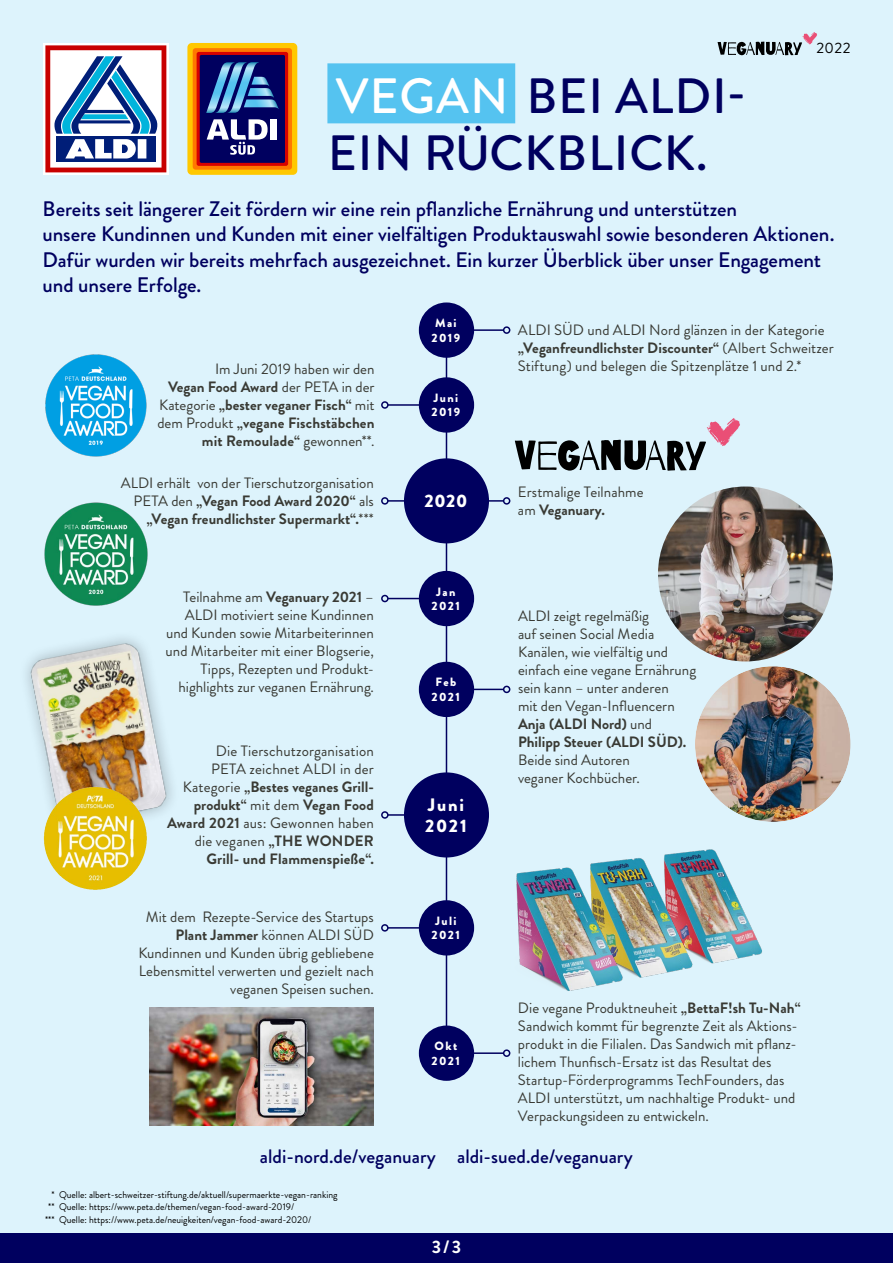
<style>
.page{position:relative;width:893px;height:1263px;background:#fff}
.page>*{position:absolute;margin:0;border:0;box-sizing:border-box;transform-origin:0 0}
.t1{font:500 49.5px/57px "Brandon Grotesque";letter-spacing:.02em;color:#00005f}
.t2{font:500 21px/25.5px "Brandon Grotesque";letter-spacing:-.005em;color:#00005f}
.t3{font:500 19.5px "Brandon Grotesque";color:#00005f}
.t4{font:900 18px/21px "Brandon Grotesque";letter-spacing:.1em;color:#fff}
.t5{font:700 18px "Brandon Grotesque";color:#fff}
.t6{font:15px/18px "Brandon Grotesque";color:#393a34}
.t7{font:700 15px/18px "Brandon Grotesque";color:#393a34;text-align:right}
.t8{font:15px "Brandon Grotesque";color:#000}
.t9{font:900 12px/14.4px "Brandon Grotesque";letter-spacing:.12em;color:#fff}
.t10{font:9.75px "Brandon Grotesque";color:#000}
.s1{color:#fff}
.s2{font-weight:400}
.s3{font-weight:700}
</style>
<div class="page">
<div style="left:0;top:0;width:893px;height:1250px;background:#ddf3fc"></div>
<svg style="left:718px;top:32px;width:99px;height:23px"></svg>
<div style="left:0;top:1233px;width:893px;height:30px;background:#00005f"></div>
<hr style="left:388px;top:814px;width:51px;height:2px;background:#00005f">
<div style="left:381px;top:811px;width:8px;height:8px;border:2px solid #00005f;border-radius:50%"></div>
<hr style="left:388px;top:927px;width:56px;height:2px;background:#00005f">
<div style="left:381px;top:924px;width:8px;height:8px;border:2px solid #00005f;border-radius:50%"></div>
<hr style="left:452px;top:689px;width:52px;height:1px;background:#00005f">
<div style="left:503px;top:686px;width:7px;height:7px;border:2px solid #00005f;border-radius:50%"></div>
<hr style="left:452px;top:500px;width:52px;height:2px;background:#00005f">
<div style="left:503px;top:497px;width:7px;height:8px;border:2px solid #00005f;border-radius:50%"></div>
<hr style="left:388px;top:404px;width:63px;height:2px;background:#00005f">
<div style="left:381px;top:401px;width:8px;height:8px;border:2px solid #00005f;border-radius:50%"></div>
<hr style="left:452px;top:329px;width:52px;height:2px;background:#00005f">
<div style="left:503px;top:326px;width:7px;height:8px;border:2px solid #00005f;border-radius:50%"></div>
<hr style="left:446px;top:334px;width:1px;height:732px;background:#00005f">
<hr style="left:388px;top:598px;width:51px;height:1px;background:#00005f">
<div style="left:381px;top:595px;width:8px;height:7px;border:2px solid #00005f;border-radius:50%"></div>
<hr style="left:388px;top:500px;width:51px;height:2px;background:#00005f">
<div style="left:381px;top:497px;width:8px;height:8px;border:2px solid #00005f;border-radius:50%"></div>
<hr style="left:447px;top:1052px;width:57px;height:2px;background:#00005f">
<div style="left:503px;top:1049px;width:7px;height:8px;border:2px solid #00005f;border-radius:50%"></div>
<img style="left:658px;top:486px;width:175px;height:175px;border-radius:87px">
<img style="left:695px;top:666px;width:156px;height:156px;border-radius:78px">
<div style="left:690px;top:662px;width:165px;height:164px;border:4px solid #ddf3fc;border-radius:50%"></div>
<img style="left:26px;top:638px;width:146px;height:199px">
<img style="left:44px;top:787px;width:49px;height:102px">
<div style="left:327px;top:63px;width:188px;height:60px;background:#55c3f0"></div>
<div style="left:187px;top:43px;width:110px;height:132px;background:#ffc800;border-radius:4px"></div>
<div style="left:193px;top:48px;width:99px;height:122px;background:linear-gradient(to right,#f70,#ff7800);border-radius:3px"></div>
<div style="left:197px;top:52px;width:91px;height:114px;background:#d70000;border-radius:2px"></div>
<div style="left:200px;top:55px;width:85px;height:108px;background:#00005f;border-radius:2px"></div>
<div style="left:271px;top:119px;width:6px;height:21px;background:#fff"></div>
<svg style="left:207px;top:119px;width:61px;height:36px"></svg>
<svg style="left:206px;top:62px;width:73px;height:51px"></svg>
<div style="left:43px;top:43px;width:126px;height:132px;background:linear-gradient(to right,#fff,#fff)"></div>
<svg style="left:45px;top:45px;width:121px;height:127px;background:#a19cb6"></svg>
<img style="left:150px;top:1007px;width:224px;height:119px">
<div style="left:419px;top:571px;width:55px;height:55px;background:#00005f;border-radius:50%"></div>
<div style="left:404px;top:772px;width:85px;height:85px;background:#00005f;border-radius:50%"></div>
<div style="left:419px;top:302px;width:55px;height:56px;background:#00005f;border-radius:50%"></div>
<div style="left:419px;top:662px;width:55px;height:55px;background:#00005f;border-radius:50%"></div>
<div style="left:404px;top:458px;width:85px;height:85px;background:#00005f;border-radius:50%"></div>
<div style="left:419px;top:377px;width:55px;height:56px;background:#00005f;border-radius:50%"></div>
<img style="left:710px;top:849px;width:52px;height:115px">
<img style="left:640px;top:849px;width:70px;height:129px">
<img style="left:516px;top:858px;width:124px;height:133px">
<div style="left:419px;top:1025px;width:55px;height:56px;background:#00005f;border-radius:50%"></div>
<div style="left:419px;top:900px;width:55px;height:55px;background:#00005f;border-radius:50%"></div>
<svg style="left:515px;top:418px;width:225px;height:53px"></svg>
<img style="left:44px;top:502px;width:104px;height:104px">
<img style="left:45px;top:354px;width:102px;height:103px">
<p class="t8" style="left:816px;top:38px;width:36px">2022</p>
<h1 class="t1" style="left:328px;top:68px;width:420px"><span class="s1">VEGAN</span> BEI ALDI-<br>EIN RÜCKBLICK.</h1>
<p class="t2" style="left:43px;top:196px;width:793px">Bereits seit längerer Zeit fördern wir eine rein pflanzliche Ernährung und unterstützen<br>unsere Kundinnen und Kunden mit einer vielfältigen Produktauswahl sowie besonderen Aktionen.<br>Dafür wurden wir bereits mehrfach ausgezeichnet. Ein kurzer Überblick über unser Engagement und unsere Erfolge.</p>
<p class="t7" style="left:157px;top:360px;width:219px"><span class="s2">Im Juni 2019 haben wir den<br></span>Vegan Food Award <span class="s2">der PETA in der<br>Kategorie</span> „bester veganer Fisch“ <span class="s2">mit dem Produkt</span> „vegane Fischstäbchen mit Remoulade“ <span class="s2">gewonnen**.</span></p>
<p class="t7" style="left:121px;top:474px;width:255px"><span class="s2">ALDI erhält von der Tierschutzorganisation<br>PETA den</span> „Vegan Food Award 2020“ <span class="s2">als </span>„Vegan freundlichster Supermarkt“.<span class="s2">***</span></p>
<p class="t6" style="left:166px;top:588px;width:210px;text-align:right">Teilnahme am <span class="s3">Veganuary 2021</span> – ALDI motiviert seine Kundinnen und Kunden sowie Mitarbeiterinnen und Mitarbeiter mit einer Blogserie, Tipps, Rezepten und Produkt&shy;highlights zur veganen Ernährung.</p>
<p class="t6" style="left:167px;top:742px;width:208px;text-align:right">Die Tierschutzorganisation<br>PETA zeichnet ALDI in der<br>Kategorie <span class="s3">„Bestes veganes Grill&shy;produkt“</span> mit dem <span class="s3">Vegan Food<br>Award 2021</span> aus: Gewonnen haben die veganen <span class="s3">„THE WONDER<br>Grill- und Flammenspieße“.</span></p>
<p class="t6" style="left:139px;top:908px;width:237px;text-align:right">Mit dem Rezepte-Service des Startups <span class="s3">Plant Jammer</span> können ALDI SÜD Kundinnen und Kunden übrig gebliebene Lebensmittel verwerten und gezielt nach veganen Speisen suchen.</p>
<p class="t9" style="left:431px;top:316px;width:30px">Mai<br>2019</p>
<p class="t9" style="left:431px;top:391px;width:30px">Juni<br>2019</p>
<p class="t6" style="left:518px;top:321px;width:317px">ALDI SÜD und ALDI Nord glänzen in der Kategorie <span class="s3">„Veganfreundlichster Discounter“</span> (Albert Schweitzer<br>Stiftung) und belegen die Spitzenplätze 1 und 2.*</p>
<p class="t4" style="left:425px;top:491px;width:44px">2020</p>
<p class="t6" style="left:518px;top:483px;width:127px">Erstmalige Teilnahme am <span class="s3">Veganuary.</span></p>
<p class="t9" style="left:432px;top:584px;width:30px;text-align:center">Jan<br>2021</p>
<p class="t9" style="left:432px;top:675px;width:30px;text-align:center">Feb<br>2021</p>
<p class="t4" style="left:425px;top:794px;width:43px">Juni<br>2021</p>
<p class="t9" style="left:432px;top:914px;width:30px">Juli<br>2021</p>
<p class="t9" style="left:432px;top:1039px;width:30px">Okt<br>2021</p>
<p class="t6" style="left:518px;top:607px;width:180px">ALDI zeigt regelmäßig<br>auf seinen Social Media<br>Kanälen, wie vielfältig und einfach eine vegane Ernährung sein kann – unter anderen<br>mit den Vegan-Influencern<br><span class="s3">Anja (ALDI Nord)</span> und<br><span class="s3">Philipp Steuer (ALDI SÜD).</span></p>
<p class="t6" style="left:518px;top:751px;width:123px">Beide sind Autoren veganer Kochbücher.</p>
<p class="t6" style="left:518px;top:999px;width:284px">Die vegane Produktneuheit <span class="s3">„BettaF!sh Tu-Nah“ </span>Sandwich kommt für begrenzte Zeit als Aktions&shy;produkt in die Filialen. Das Sandwich mit pflanz&shy;lichem Thunfisch-Ersatz ist das Resultat des Startup-Förderprogramms TechFounders, das ALDI unterstützt, um nachhaltige Produkt- und Verpackungsideen zu entwickeln.</p>
<h3 class="t3" style="left:260px;top:1143px;width:374px">aldi-nord.de/veganuary aldi-sued.de/veganuary</h3>
<p class="t10" style="left:51px;top:1187px;width:288px">* Quelle: albert-schweitzer-stiftung.de/aktuell/supermaerkte-vegan-ranking</p>
<p class="t10" style="left:48px;top:1200px;width:247px">** Quelle: https://www.peta.de/themen/vegan-food-award-2019/</p>
<p class="t10" style="left:45px;top:1213px;width:268px">*** Quelle: https://www.peta.de/neuigkeiten/vegan-food-award-2020/</p>
<p class="t5" style="left:432px;top:1234px;width:31px">3/3</p>
</div>
